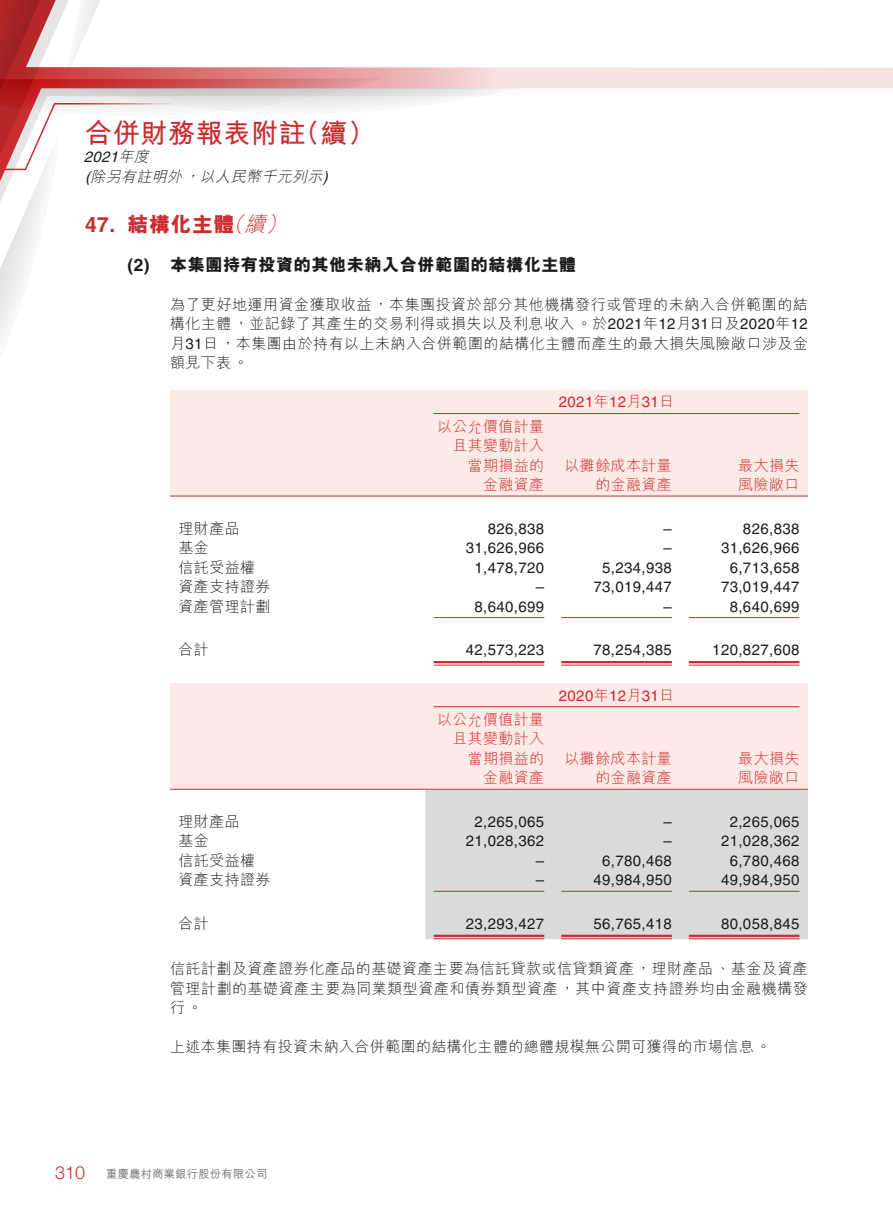
<style>
.page{position:relative;width:893px;height:1212px;background:#fff}
.page>*{position:absolute;margin:0;border:0;box-sizing:border-box;transform-origin:0 0}
.t1{font:700 27px "M Hei HK";letter-spacing:.025em;color:#ca2c2f}
.t2{font:800 21px "M Hei HK";letter-spacing:.025em;color:#ca2c2f}
.t3{font:800 17.25px "M Hei HK";letter-spacing:.025em;color:#1c1c1b}
.t4{font:300 15px/19.5px "M Hei HK";letter-spacing:.03em;color:#1c1c1b;text-align:justify}
.t5{font:15px "Helvetica LT Std";letter-spacing:.025em;color:#1c1c1b}
.t6{font:300 15px/19.5px "M Hei HK";letter-spacing:.025em;color:#ca2c2f;text-align:right}
.t7{font:15px "Helvetica LT Std";letter-spacing:.025em;color:#ca2c2f}
.t8{font:italic 300 15px "M Hei HK";color:#1c1c1b}
.t9{font:italic 15px "Helvetica LT Std";color:#1c1c1b}
.t10{font:500 11.25px "M Hei HK";letter-spacing:.025em;color:#6f6f6f}
.s1{font-family:"M Hei HK";font-weight:300}
.s2{font-family:"Helvetica LT Std";font-weight:400}
.s3{font-family:"Helvetica LT Std";font-weight:700}
.s4{font-weight:300;font-style:italic}
.s5{font-family:"Helvetica Neue LT Std";font-weight:300;font-size:18px;color:#ca2c2f}
</style>
<div class="page">
<svg style="left:515px;top:67px;width:378px;height:22px;background:#f8e4e5"></svg>
<svg style="left:0;top:0;width:515px;height:358px"></svg>
<div style="left:170px;top:390px;width:638px;height:106px;background:#fde9e5"></div>
<hr style="left:434px;top:413px;width:365px;height:1px;background:#ca2c2f">
<hr style="left:170px;top:496px;width:255px;height:1px;background:#ca2c2f">
<hr style="left:425px;top:496px;width:128px;height:1px;background:#ca2c2f">
<hr style="left:553px;top:496px;width:127px;height:1px;background:#ca2c2f">
<hr style="left:680px;top:496px;width:128px;height:1px;background:#ca2c2f">
<hr style="left:434px;top:617px;width:110px;height:1px;background:#ca2c2f">
<hr style="left:561px;top:617px;width:111px;height:1px;background:#ca2c2f">
<hr style="left:689px;top:617px;width:110px;height:1px;background:#ca2c2f">
<hr style="left:434px;top:661px;width:110px;height:2px;background:#ca2c2f">
<hr style="left:434px;top:665px;width:110px;height:1px;background:#ca2c2f">
<hr style="left:561px;top:661px;width:111px;height:2px;background:#ca2c2f">
<hr style="left:561px;top:665px;width:111px;height:1px;background:#ca2c2f">
<hr style="left:689px;top:661px;width:110px;height:2px;background:#ca2c2f">
<hr style="left:689px;top:665px;width:110px;height:1px;background:#ca2c2f">
<div style="left:170px;top:683px;width:638px;height:106px;background:#fde9e5"></div>
<div style="left:425px;top:790px;width:383px;height:149px;background:#dadada"></div>
<hr style="left:434px;top:706px;width:365px;height:1px;background:#ca2c2f">
<hr style="left:170px;top:789px;width:255px;height:1px;background:#ca2c2f">
<hr style="left:425px;top:789px;width:128px;height:1px;background:#ca2c2f">
<hr style="left:553px;top:789px;width:127px;height:1px;background:#ca2c2f">
<hr style="left:680px;top:789px;width:128px;height:1px;background:#ca2c2f">
<hr style="left:434px;top:891px;width:110px;height:1px;background:#ca2c2f">
<hr style="left:561px;top:891px;width:111px;height:1px;background:#ca2c2f">
<hr style="left:689px;top:891px;width:110px;height:1px;background:#ca2c2f">
<hr style="left:434px;top:935px;width:110px;height:2px;background:#ca2c2f">
<hr style="left:434px;top:938px;width:110px;height:1px;background:#ca2c2f">
<hr style="left:561px;top:935px;width:111px;height:2px;background:#ca2c2f">
<hr style="left:561px;top:938px;width:111px;height:1px;background:#ca2c2f">
<hr style="left:689px;top:935px;width:110px;height:2px;background:#ca2c2f">
<hr style="left:689px;top:938px;width:110px;height:1px;background:#ca2c2f">
<h1 class="t1" style="left:85px;top:113px;width:292px">合併財務報表附註（續）</h1>
<p class="t9" style="left:84px;top:148px;width:71px">2021<span class="s1">年度</span></p>
<p class="t8" style="left:85px;top:166px;width:248px"><span class="s2">(</span>除另有註明外，以人民幣千元列示<span class="s2">)</span></p>
<h2 class="t2" style="left:85px;top:210px;width:210px"><span class="s3">47.</span> 結構化主體<span class="s4">（續）</span></h2>
<p class="t3" style="left:128px;top:253px;width:450px"><span class="s3">(2)</span> 本集團持有投資的其他未納入合併範圍的結構化主體</p>
<p class="t4" style="left:170px;top:294px;width:639px">為了更好地運用資金獲取收益，本集團投資於部分其他機構發行或管理的未納入合併範圍的結構化主體，並記錄了其產生的交易利得或損失以及利息收入。於<span class="s2">2021</span>年<span class="s2">12</span>月<span class="s2">31</span>日及<span class="s2">2020</span>年<span class="s2">12</span>月<span class="s2">31</span>日，本集團由於持有以上未納入合併範圍的結構化主體而產生的最大損失風險敞口涉及金額見下表。</p>
<p class="t7" style="left:559px;top:393px;width:117px">2021<span class="s1">年</span>12<span class="s1">月</span>31<span class="s1">日</span></p>
<p class="t6" style="left:437px;top:416px;width:109px">以公允價值計量且其變動計入當期損益的<br>金融資產</p>
<p class="t6" style="left:565px;top:455px;width:109px">以攤餘成本計量的金融資產</p>
<p class="t6" style="left:738px;top:455px;width:63px;text-align:left">最大損失風險敞口</p>
<p class="t4" style="left:179px;top:518px;width:63px">理財產品</p>
<p class="t5" style="left:488px;top:519px;width:58px">826,838</p>
<p class="t5" style="left:663px;top:519px;width:10px">–</p>
<p class="t5" style="left:743px;top:519px;width:58px">826,838</p>
<p class="t4" style="left:179px;top:537px;width:32px">基金</p>
<p class="t5" style="left:466px;top:539px;width:80px">31,626,966</p>
<p class="t5" style="left:663px;top:539px;width:10px">–</p>
<p class="t5" style="left:721px;top:539px;width:80px">31,626,966</p>
<p class="t4" style="left:179px;top:557px;width:78px">信託受益權</p>
<p class="t5" style="left:475px;top:558px;width:71px">1,478,720</p>
<p class="t5" style="left:602px;top:558px;width:71px">5,234,938</p>
<p class="t5" style="left:730px;top:558px;width:71px">6,713,658</p>
<p class="t4" style="left:179px;top:576px;width:93px">資產支持證券</p>
<p class="t5" style="left:536px;top:578px;width:10px">–</p>
<p class="t5" style="left:593px;top:578px;width:80px">73,019,447</p>
<p class="t5" style="left:721px;top:578px;width:80px">73,019,447</p>
<p class="t4" style="left:179px;top:596px;width:93px">資產管理計劃</p>
<p class="t5" style="left:475px;top:597px;width:71px">8,640,699</p>
<p class="t5" style="left:663px;top:597px;width:10px">–</p>
<p class="t5" style="left:730px;top:597px;width:71px">8,640,699</p>
<p class="t4" style="left:179px;top:639px;width:32px">合計</p>
<p class="t5" style="left:466px;top:641px;width:80px">42,573,223</p>
<p class="t5" style="left:593px;top:641px;width:80px">78,254,385</p>
<p class="t5" style="left:712px;top:641px;width:89px">120,827,608</p>
<p class="t7" style="left:559px;top:687px;width:117px">2020<span class="s1">年</span>12<span class="s1">月</span>31<span class="s1">日</span></p>
<p class="t6" style="left:437px;top:709px;width:109px">以公允價值計量且其變動計入當期損益的<br>金融資產</p>
<p class="t6" style="left:565px;top:748px;width:109px">以攤餘成本計量的金融資產</p>
<p class="t6" style="left:738px;top:748px;width:63px;text-align:left">最大損失風險敞口</p>
<p class="t4" style="left:179px;top:811px;width:63px">理財產品</p>
<p class="t5" style="left:475px;top:813px;width:71px">2,265,065</p>
<p class="t5" style="left:663px;top:813px;width:10px">–</p>
<p class="t5" style="left:730px;top:813px;width:71px">2,265,065</p>
<p class="t4" style="left:179px;top:830px;width:32px">基金</p>
<p class="t5" style="left:466px;top:832px;width:80px">21,028,362</p>
<p class="t5" style="left:663px;top:832px;width:10px">–</p>
<p class="t5" style="left:721px;top:832px;width:80px">21,028,362</p>
<p class="t4" style="left:179px;top:850px;width:78px">信託受益權</p>
<p class="t5" style="left:536px;top:852px;width:10px">–</p>
<p class="t5" style="left:602px;top:852px;width:71px">6,780,468</p>
<p class="t5" style="left:730px;top:852px;width:71px">6,780,468</p>
<p class="t4" style="left:179px;top:869px;width:93px">資產支持證券</p>
<p class="t5" style="left:536px;top:871px;width:10px">–</p>
<p class="t5" style="left:593px;top:871px;width:80px">49,984,950</p>
<p class="t5" style="left:721px;top:871px;width:80px">49,984,950</p>
<p class="t4" style="left:179px;top:913px;width:32px">合計</p>
<p class="t5" style="left:466px;top:915px;width:80px">23,293,427</p>
<p class="t5" style="left:593px;top:915px;width:80px">56,765,418</p>
<p class="t5" style="left:721px;top:915px;width:80px">80,058,845</p>
<p class="t4" style="left:170px;top:958px;width:639px">信託計劃及資產證券化產品的基礎資產主要為信託貸款或信貸類資產，理財產品、基金及資產管理計劃的基礎資產主要為同業類型資產和債券類型資產，其中資產支持證券均由金融機構發行。</p>
<p class="t4" style="left:170px;top:1036px;width:603px">上述本集團持有投資未納入合併範圍的結構化主體的總體規模無公開可獲得的市場信息。</p>
<p class="t10" style="left:55px;top:1165px;width:213px"><span class="s5">310</span> 重慶農村商業銀行股份有限公司</p>
</div>
